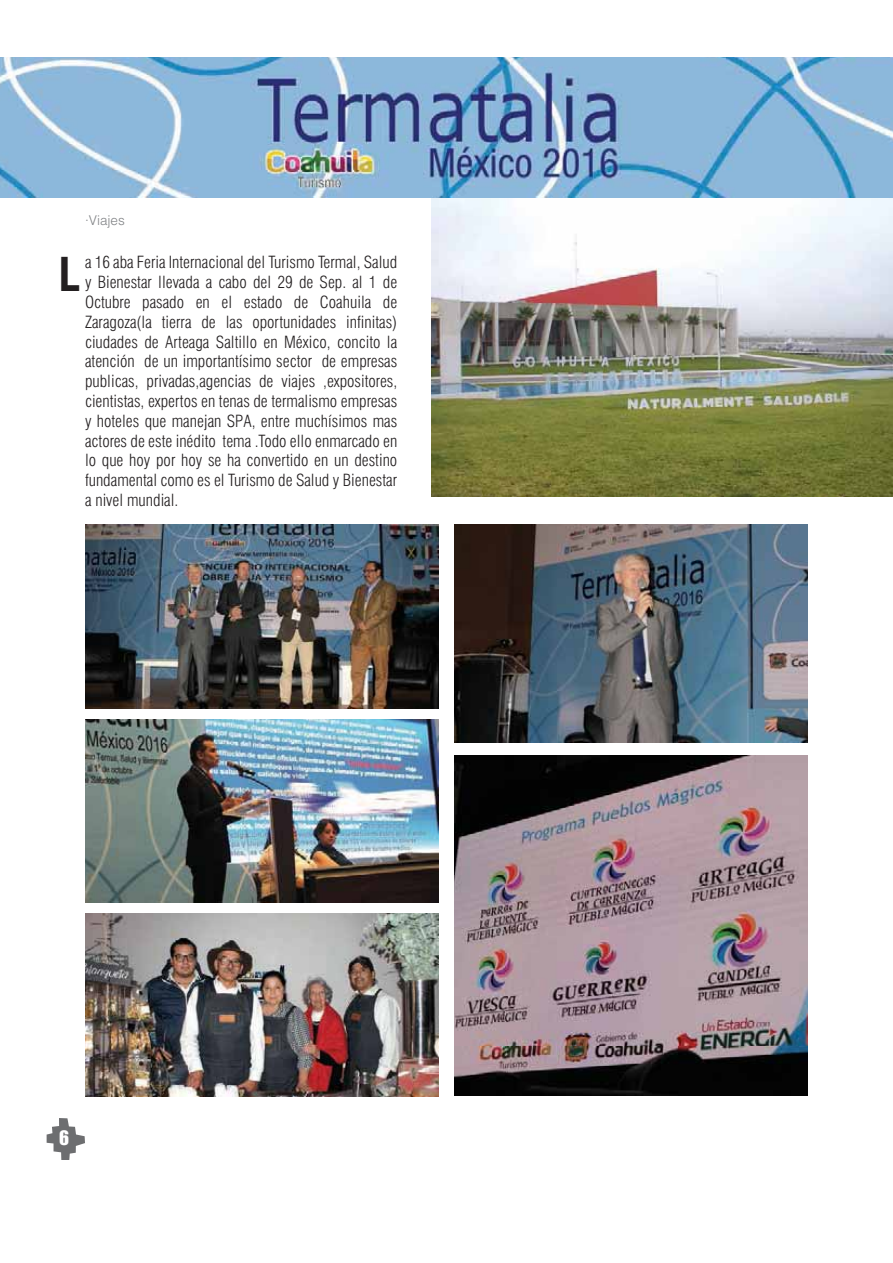
<style>
.page{position:relative;width:893px;height:1263px;background:#fff}
.page>*{position:absolute;margin:0;border:0;box-sizing:border-box;transform-origin:0 0}
.t1{font:700 condensed 45.45px "Swiss 721 BT";color:#231f20}
.t2{font:18.45px "Impact";color:#fff}
.t3{font:300 condensed 16.5px/19.8px "Swiss 721 BT";color:#231f20;text-align:justify}
.t4{font:300 13.5px "Helvetica";color:#808285}
</style>
<div class="page">
<img style="left:431px;top:198px;width:462px;height:299px">
<img style="left:85px;top:525px;width:354px;height:183px">
<img style="left:454px;top:525px;width:354px;height:217px">
<img style="left:85px;top:719px;width:354px;height:184px">
<img style="left:85px;top:913px;width:354px;height:184px">
<img style="left:454px;top:755px;width:354px;height:341px">
<img style="left:0;top:58px;width:893px;height:140px">
<svg style="left:47px;top:1118px;width:38px;height:42px"></svg>
<p class="t4" style="left:85px;top:215px;width:41px">·Viajes</p>
<p class="t3" style="left:85px;top:254px;width:314px">a 16 aba Feria Internacional del Turismo Termal, Salud y Bienestar llevada a cabo del 29 de Sep. al 1 de Octubre pasado en el estado de Coahuila de Zaragoza(la tierra de las oportunidades infinitas) ciudades de Arteaga Saltillo en México, concito la atención de un importantísimo sector de empresas publicas, privadas,agencias de viajes ,expositores, cientistas, expertos en tenas de termalismo empresas y hoteles que manejan SPA, entre muchísimos mas actores de este inédito tema .Todo ello enmarcado en lo que hoy por hoy se ha convertido en un destino fundamental como es el Turismo de Salud y Bienestar a nivel mundial.</p>
<h1 class="t1" style="left:59px;top:248px;width:24px">L</h1>
<p class="t2" style="left:59px;top:1132px;width:11px">6</p>
</div>
